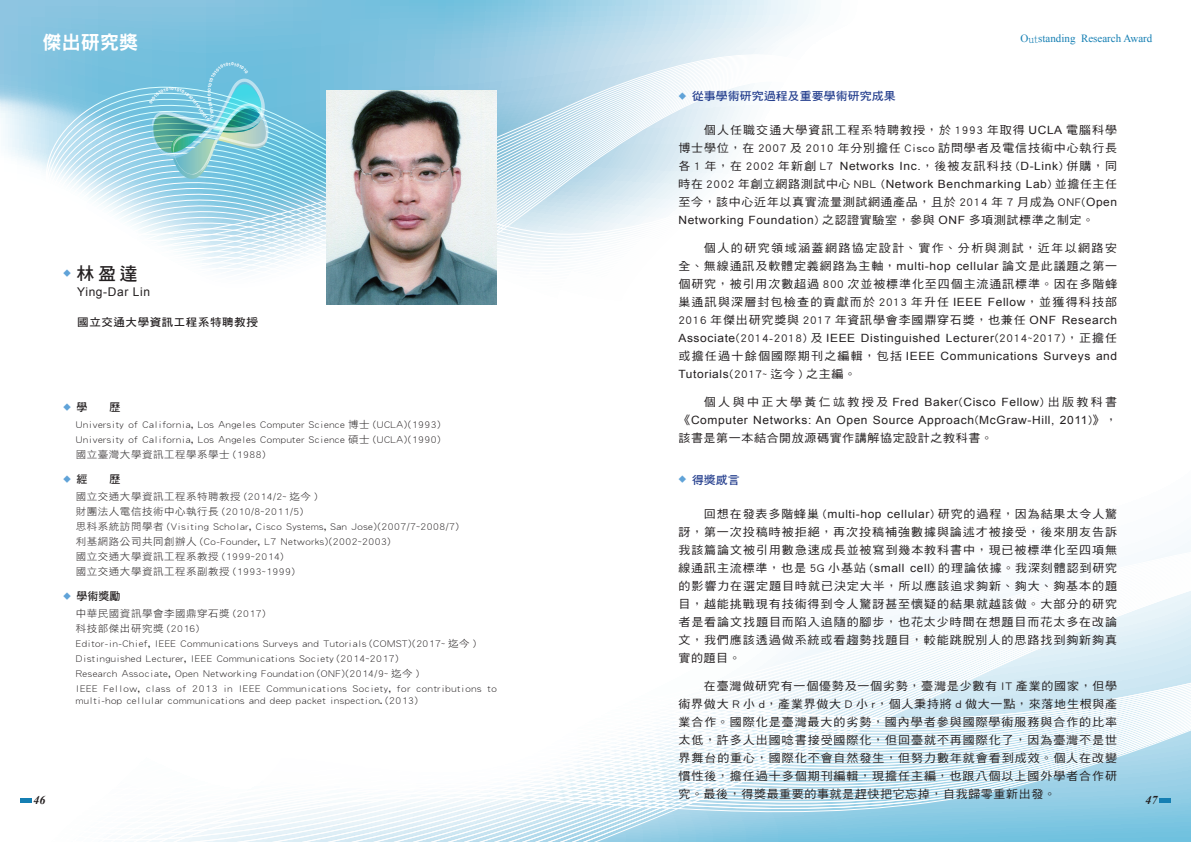
<style>
.page{position:relative;width:1191px;height:842px;background:#fff}
.page>*{position:absolute;margin:0;border:0;box-sizing:border-box;transform-origin:0 0}
.t1{font:19px "DF Hei Std W9";letter-spacing:.01em;color:#fff}
.t2{font:18px "DF Hei Std W7";color:#231f20}
.t3{font:12px "Arial";letter-spacing:.05em;color:#231f20}
.t4{font:italic 700 12px "Times New Roman";color:#231f20}
.t5{font:11.4px/18px "DF Hei Std W5";letter-spacing:.06em;color:#231f20;text-align:justify;scale:1.05 1}
.t6{font:11.4px/18px "Arial";letter-spacing:.05em;color:#231f20;text-align:justify;scale:1.05 1}
.t7{font:11.4px "DF Hei Std W7";color:#253f8e;scale:1.05 1}
.t8{font:11px "Times New Roman";color:#157fb3}
.t9{font:11px "DF Hei Std W7";color:#231f20}
.t10{font:10.9px "DF Hei Std W7";letter-spacing:.05em;color:#231f20;scale:1.05 1}
.t11{font:10px/12px "DF Hei Std W3";letter-spacing:.05em;color:#231f20;scale:1.05 1}
.s1{font-family:"Adobe Ming Std";font-weight:300}
.s2{font-size:8px;color:#60a3d8}
.s3{font-family:"Arial"}
.s4{font-family:"DF Hei Std W5"}
</style>
<div class="page">
<svg style="left:0;top:0;width:816px;height:171px;background:#a0d1e6"></svg>
<svg style="left:56px;top:81px;width:755px;height:224px"></svg>
<svg style="left:821px;top:635px;width:7px;height:46px"></svg>
<svg style="left:840px;top:628px;width:7px;height:53px"></svg>
<svg style="left:853px;top:624px;width:6px;height:57px"></svg>
<svg style="left:859px;top:623px;width:6px;height:58px"></svg>
<svg style="left:865px;top:583px;width:192px;height:98px"></svg>
<svg style="left:871px;top:584px;width:186px;height:97px"></svg>
<svg style="left:877px;top:586px;width:180px;height:95px"></svg>
<svg style="left:20px;top:681px;width:1171px;height:161px"></svg>
<svg style="left:883px;top:587px;width:308px;height:132px"></svg>
<img style="left:327px;top:90px;width:170px;height:215px">
<hr style="left:1159px;top:799px;width:12px;height:4px;background:#157fb3">
<hr style="left:20px;top:799px;width:11px;height:4px;background:#157fb3">
<svg style="left:149px;top:62px;width:119px;height:121px;background:#7cc6d5"></svg>
<h1 class="t1" style="left:43px;top:32px;width:97px">傑出研究獎</h1>
<p class="t8" style="left:1020px;top:31px;width:133px">O<span class="s1">ut</span>standing Research Award</p>
<p class="t7" style="left:678px;top:90px;width:208px"><span class="s2">◆</span> 從事學術研究過程及重要學術研究成果</p>
<p class="t5" style="left:678px;top:121px;width:419px;text-indent:26px">個人任職交通大學資訊工程系特聘教授，於 1993 年取得 <span class="s3">UCLA</span> 電腦科學博士學位，在 2007 及 2010 年分別擔任 Cisco 訪問學者及電信技術中心執行長各 1 年，在 2002 年新創 L7 <span class="s3">Networks Inc.</span>，後被友訊科技 (<span class="s3">D-Link</span>) 併購，同時在 2002 年創立網路測試中心 NBL (<span class="s3">Network Benchmarking Lab</span>) 並擔任主任至今，該中心近年以真實流量測試網通產品，且於 2014 年 7 月成為 ONF(<span class="s3">Open Networking Foundation</span>) 之認證實驗室，參與 <span class="s3">ONF</span> 多項測試標準之制定。</p>
<p class="t5" style="left:678px;top:239px;width:419px;text-indent:26px">個人的研究領域涵蓋網路協定設計、實作、分析與測試，近年以網路安全、無線通訊及軟體定義網路為主軸，<span class="s3">multi-hop cellular</span> 論文是此議題之第一個研究，被引用次數超過 800 次並被標準化至四個主流通訊標準。因在多階蜂巢通訊與深層封包檢查的貢獻而於 2013 年升任 <span class="s3">IEEE Fellow</span>，並獲得科技部2016 年傑出研究獎與 2017 年資訊學會李國鼎穿石獎，也兼任 <span class="s3">ONF Research Associate</span>(2014-2018) 及 <span class="s3">IEEE Distinguished Lecturer</span>(2014~2017)，正擔任或擔任過十餘個國際期刊之編輯，包括 <span class="s3">IEEE Communications Surveys and Tutorials</span>(2017~ 迄今 ) 之主編。</p>
<p class="t6" style="left:678px;top:393px;width:419px;text-indent:26px"><span class="s4">個人與中正大學黃仁竑教授及</span> Fred Baker<span class="s4">(</span>Cisco Fellow<span class="s4">) 出版教科書《</span>Computer Networks: An Open Source Approach<span class="s4">(</span>McGraw-Hill, 2011<span class="s4">)》，該書是第一本結合開放源碼實作講解協定設計之教科書。</span></p>
<p class="t2" style="left:63px;top:264px;width:76px"><sup>◆</sup> 林盈達</p>
<p class="t3" style="left:77px;top:284px;width:74px">Ying-Dar Lin</p>
<p class="t10" style="left:77px;top:317px;width:173px">國立交通大學資訊工程系特聘教授</p>
<p class="t9" style="left:63px;top:401px;width:59px"><span class="s2">◆</span> 學　　歷</p>
<p class="t11" style="left:76px;top:418px;width:349px">University of California, Los Angeles Computer Science 博士 (UCLA)(1993)</p>
<p class="t11" style="left:76px;top:433px;width:349px">University of California, Los Angeles Computer Science 碩士 (UCLA)(1990)</p>
<p class="t11" style="left:76px;top:448px;width:182px">國立臺灣大學資訊工程學系學士 (1988)</p>
<p class="t9" style="left:63px;top:473px;width:59px"><span class="s2">◆</span> 經　　歷</p>
<p class="t11" style="left:76px;top:490px;width:232px">國立交通大學資訊工程系特聘教授 (2014/2~ 迄今 )</p>
<p class="t11" style="left:76px;top:505px;width:218px">財團法人電信技術中心執行長 (2010/8~2011/5)</p>
<p class="t11" style="left:76px;top:520px;width:366px">思科系統訪問學者 (Visiting Scholar, Cisco Systems, San Jose)(2007/7~2008/7)</p>
<p class="t11" style="left:76px;top:535px;width:301px">利基網路公司共同創辦人 (Co-Founder, L7 Networks)(2002~2003)</p>
<p class="t11" style="left:76px;top:550px;width:199px">國立交通大學資訊工程系教授 (1999~2014)</p>
<p class="t11" style="left:76px;top:565px;width:210px">國立交通大學資訊工程系副教授 (1993~1999)</p>
<p class="t9" style="left:63px;top:590px;width:59px"><span class="s2">◆</span> 學術獎勵</p>
<p class="t11" style="left:76px;top:607px;width:182px">中華民國資訊學會李國鼎穿石獎 (2017)</p>
<p class="t11" style="left:76px;top:622px;width:119px">科技部傑出研究獎 (2016)</p>
<p class="t11" style="left:76px;top:637px;width:383px">Editor-in-Chief, IEEE Communications Surveys and Tutorials (COMST)(2017~ 迄今 )</p>
<p class="t11" style="left:76px;top:652px;width:309px">Distinguished Lecturer, IEEE Communications Society (2014~2017)</p>
<p class="t11" style="left:76px;top:667px;width:328px">Research Associate, Open Networking Foundation (ONF)(2014/9~ 迄今 )</p>
<p class="t11" style="left:76px;top:682px;width:402px">IEEE Fellow, class of 2013 in IEEE Communications Society, for contributions to multi-hop cellular communications and deep packet inspection. (2013)</p>
<p class="t7" style="left:678px;top:473px;width:60px"><span class="s2">◆</span> 得獎感言</p>
<p class="t5" style="left:678px;top:504px;width:419px;text-indent:26px">回想在發表多階蜂巢 (<span class="s3">multi-hop cellular</span>) 研究的過程，因為結果太令人驚訝，第一次投稿時被拒絕，再次投稿補強數據與論述才被接受，後來朋友告訴我該篇論文被引用數急速成長並被寫到幾本教科書中，現已被標準化至四項無線通訊主流標準，也是 5G 小基站 (<span class="s3">small cell</span>) 的理論依據。我深刻體認到研究的影響力在選定題目時就已決定大半，所以應該追求夠新、夠大、夠基本的題目，越能挑戰現有技術得到令人驚訝甚至懷疑的結果就越該做。大部分的研究者是看論文找題目而陷入追隨的腳步，也花太少時間在想題目而花太多在改論文，我們應該透過做系統或看趨勢找題目，較能跳脫別人的思路找到夠新夠真實的題目。</p>
<p class="t5" style="left:678px;top:676px;width:419px;text-indent:26px">在臺灣做研究有一個優勢及一個劣勢，臺灣是少數有 IT 產業的國家，但學術界做大 R 小 d，產業界做大 D 小 r，個人秉持將 d 做大一點，來落地生根與產業合作。國際化是臺灣最大的劣勢，國內學者參與國際學術服務與合作的比率太低，許多人出國唸書接受國際化，但回臺就不再國際化了，因為臺灣不是世界舞台的重心，國際化不會自然發生，但努力數年就會看到成效。個人在改變慣性後，擔任過十多個期刊編輯，現擔任主編，也跟八個以上國外學者合作研究。最後，得獎最重要的事就是趕快把它忘掉，自我歸零重新出發。</p>
<p class="t4" style="left:33px;top:791px;width:13px">46</p>
<p class="t4" style="left:1145px;top:791px;width:13px">47</p>
</div>
